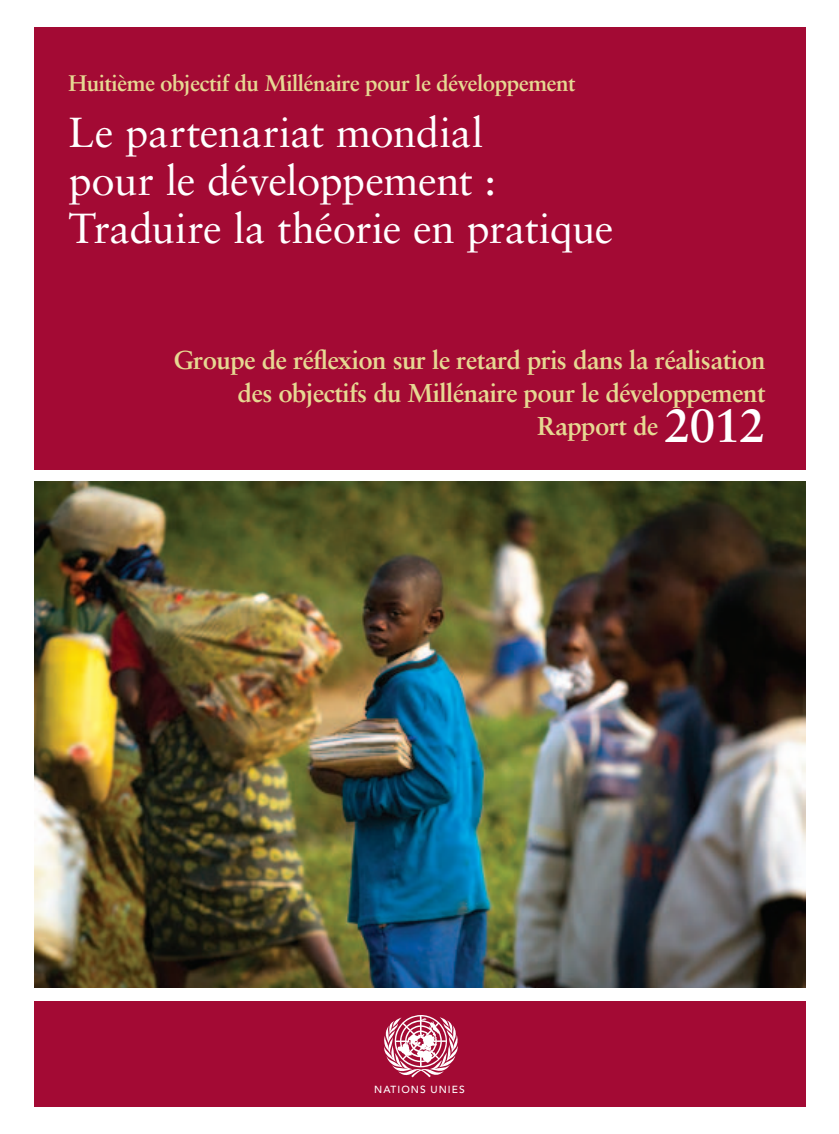
<style>
.page{position:relative;width:839px;height:1134px;background:#fff}
.page>*{position:absolute;margin:0;border:0;box-sizing:border-box;transform-origin:0 0}
.t1{font:42px/48px "Sabon LT Std";letter-spacing:-.01em;color:#fff}
.t2{font:700 25.8px/33px "Sabon LT Std";letter-spacing:-.02em;color:#e6d892;text-align:right}
.t3{font:700 22.5px "Sabon LT Std";letter-spacing:-.02em;color:#e6d892}
.t4{font:500 10.2px "Avenir LT Std";letter-spacing:.1em;color:#fff}
.s1{font-size:46.8px;color:#fff}
</style>
<div class="page">
<img style="left:34px;top:481px;width:772px;height:507px">
<div style="left:34px;top:27px;width:772px;height:443px;background:#a30a34"></div>
<div style="left:34px;top:1001px;width:772px;height:106px;background:#a30a34"></div>
<svg style="left:384px;top:1015px;width:74px;height:62px"></svg>
<p class="t3" style="left:68px;top:69px;width:509px">Huitième objectif du Millénaire pour le développement</p>
<h1 class="t1" style="left:68px;top:108px;width:546px">Le partenariat mondial<br>pour le développement :<br>Traduire la théorie en pratique</h1>
<p class="t2" style="left:174px;top:343px;width:593px">Groupe de réflexion sur le retard pris dans la réalisation des objectifs du Millénaire pour le développement<br>Rapport de <span class="s1">2012</span></p>
<p class="t4" style="left:374px;top:1084px;width:92px">NATIONS UN IES</p>
</div>
